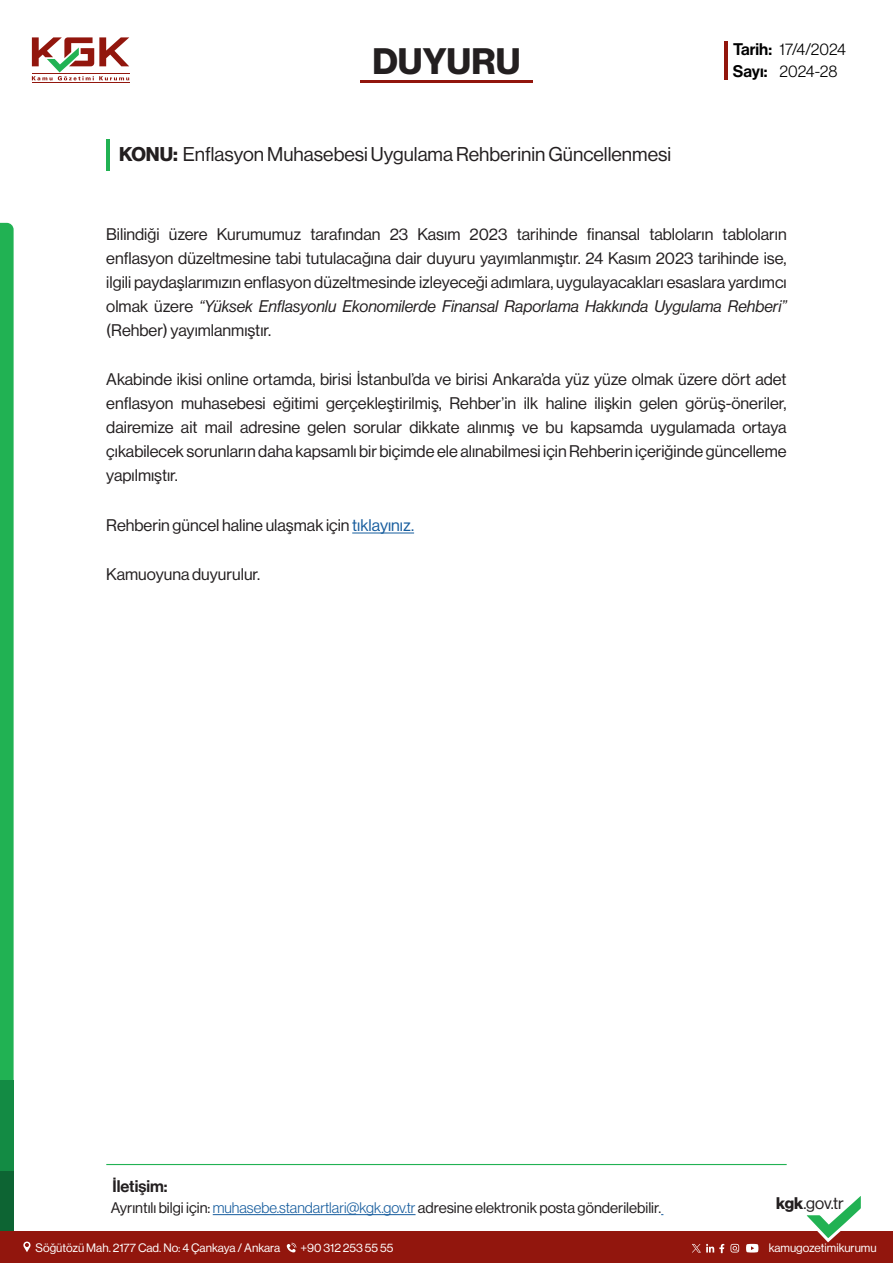
<style>
.page{position:relative;width:893px;height:1263px;background:#fff}
.page>*{position:absolute;margin:0;border:0;box-sizing:border-box;transform-origin:0 0}
.t1{font:36px "N Haas Grotesk DS Pro 75 Bd";color:#231f20}
.t2{font:19.5px "N Haas Grotesk DS Pro 55 Rg";color:#231f20}
.t3{font:16.5px/24px "N Haas Grotesk DS Pro 55 Rg";color:#231f20;text-align:justify}
.t4{font:16.5px "N Haas Grotesk DS Pro 56 It";color:#231f20}
.t5{font:16.5px/21.9px "N Haas Grotesk DS Pro 45 Lt";letter-spacing:-.005em;color:#000}
.t6{font:16.5px "N Haas Grotesk DS Pro 65 Md";color:#231f20}
.t7{font:15px "N Haas Grotesk DS Pro 55 Rg";color:#231f20}
.t8{font:12px "N Haas Grotesk DS Pro 55 Rg";color:#fff}
.s1{font-family:"N Haas Grotesk DS Pro 65 Md"}
.s2{font-family:"N Haas Grotesk DS Pro 75 Bd"}
.s3{font-family:"N Haas Grotesk DS Pro 55 Rg"}
.s4{color:#175d9e}
.s5{font-family:"N Haas Grotesk DS Pro 45 Lt";color:#175d9e}
</style>
<div class="page">
<hr style="left:106px;top:1164px;width:681px;height:1px;background:#21b253">
<div style="left:0;top:1231px;width:893px;height:32px;background:#92160d"></div>
<svg style="left:287px;top:1243px;width:9px;height:9px"></svg>
<svg style="left:23px;top:1241px;width:7px;height:11px"></svg>
<svg style="left:730px;top:1244px;width:9px;height:8px"></svg>
<svg style="left:746px;top:1244px;width:12px;height:8px"></svg>
<svg style="left:692px;top:1244px;width:32px;height:9px"></svg>
<svg style="left:806px;top:1196px;width:55px;height:47px"></svg>
<div style="left:0;top:223px;width:14px;height:857px;background:#21b253"></div>
<div style="left:0;top:1080px;width:14px;height:92px;background:#138b44"></div>
<div style="left:0;top:1171px;width:14px;height:60px;background:#0d6433"></div>
<hr style="left:32px;top:83px;width:97px;height:1px;background:#92160d">
<svg style="left:32px;top:37px;width:97px;height:43px"></svg>
<hr style="left:213px;top:1214px;width:203px;height:1px;background:#175d9e">
<hr style="left:352px;top:533px;width:62px;height:1px;background:#175d9e">
<hr style="left:106px;top:139px;width:3px;height:32px;background:#21b253">
<hr style="left:725px;top:41px;width:3px;height:38px;background:#92160d">
<hr style="left:360px;top:80px;width:173px;height:2px;background:#92160d">
<h1 class="t1" style="left:372px;top:40px;width:149px">DUYURU</h1>
<p class="t5" style="left:733px;top:38px;width:115px"><span class="s1">Tarih:</span> 17/4/2024<br><span class="s1">Sayı:</span> 2024-28</p>
<p class="t2" style="left:119px;top:143px;width:554px"><span class="s2">KONU:</span> Enflasyon Muhasebesi Uygulama Rehberinin Güncellenmesi</p>
<p class="t3" style="left:106px;top:222px;width:682px">Bilindiği üzere Kurumumuz tarafından 23 Kasım 2023 tarihinde finansal tabloların tabloların enflasyon düzeltmesine tabi tutulacağına dair duyuru yayımlanmıştır. 24 Kasım 2023 tarihinde ise, ilgili paydaşlarımızın enflasyon düzeltmesinde izleyeceği adımlara, uygulayacakları esaslara yardımcı</p>
<p class="t4" style="left:106px;top:297px;width:682px"><span class="s3">olmak üzere</span> “Yüksek Enflasyonlu Ekonomilerde Finansal Raporlama Hakkında Uygulama Rehberi”</p>
<p class="t3" style="left:106px;top:318px;width:166px">(Rehber) yayımlanmıştır.</p>
<p class="t3" style="left:106px;top:368px;width:682px">Akabinde ikisi online ortamda, birisi İstanbul’da ve birisi Ankara’da yüz yüze olmak üzere dört adet enflasyon muhasebesi eğitimi gerçekleştirilmiş, Rehber’in ilk haline ilişkin gelen görüş-öneriler, dairemize ait mail adresine gelen sorular dikkate alınmış ve bu kapsamda uygulamada ortaya çıkabilecek sorunların daha kapsamlı bir biçimde ele alınabilmesi için Rehberin içeriğinde güncelleme yapılmıştır.</p>
<p class="t3" style="left:106px;top:513px;width:309px">Rehberin güncel haline ulaşmak için <span class="s4">tıklayınız.</span></p>
<p class="t3" style="left:106px;top:563px;width:156px">Kamuoyuna duyurulur.</p>
<p class="t6" style="left:112px;top:1176px;width:57px">İletişim:</p>
<p class="t7" style="left:111px;top:1199px;width:552px">Ayrıntılı bilgi için:<span class="s5">muhasebe.standartlari@kgk.gov.tr</span> adresine elektronik posta gönderilebilir.</p>
<p class="t3" style="left:776px;top:1191px;width:69px"><span class="s2">kgk</span>.gov.tr</p>
<p class="t8" style="left:36px;top:1241px;width:246px">Söğütözü Mah. 2177 Cad. No: 4 Çankaya / Ankara</p>
<p class="t8" style="left:300px;top:1241px;width:94px">+90 312 253 55 55</p>
<p class="t8" style="left:769px;top:1241px;width:110px">kamugozetimikurumu</p>
</div>
